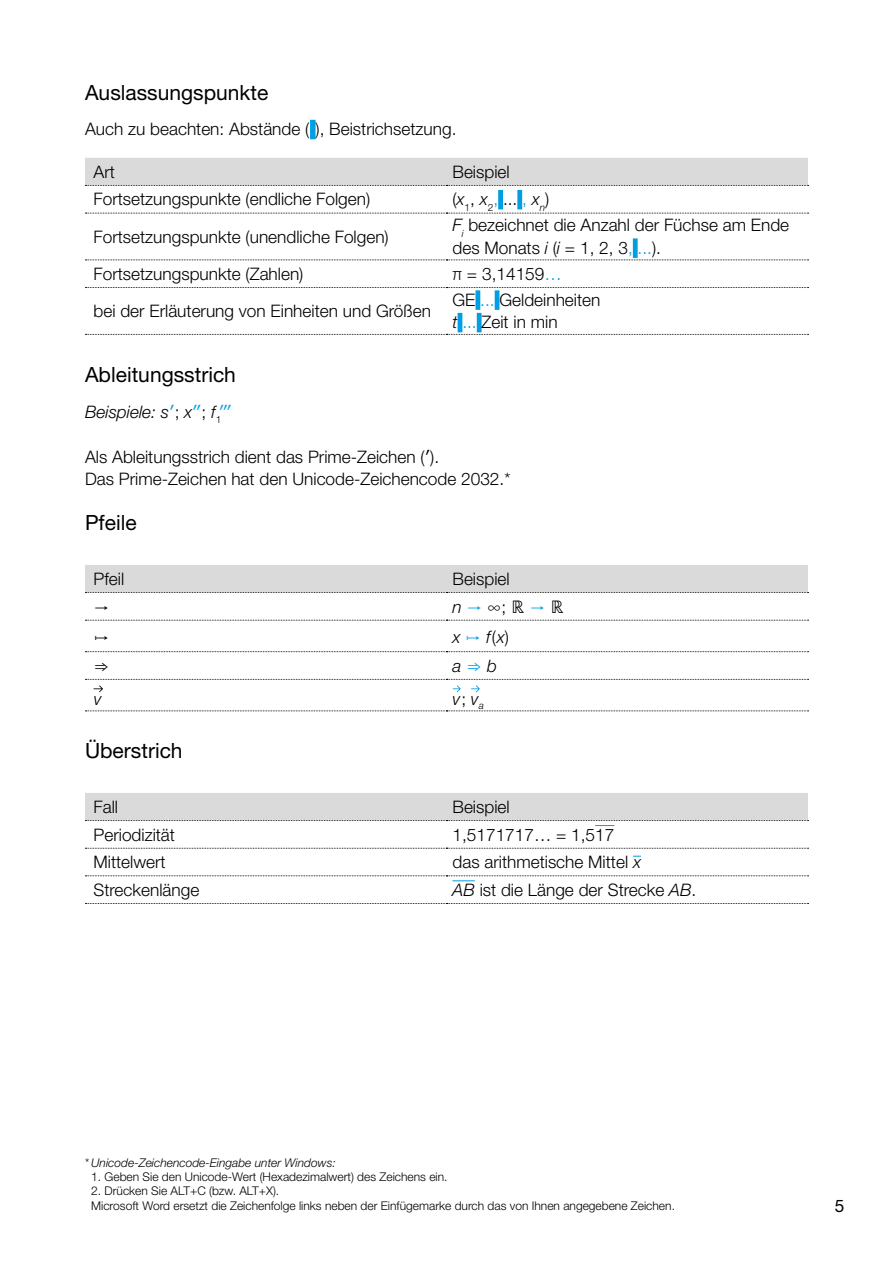
<style>
.page{position:relative;width:893px;height:1263px;background:#fff}
.page>*{position:absolute;margin:0;border:0;box-sizing:border-box;transform-origin:0 0}
.t1{font:21px "Helvetica Neue LT Std";color:#000}
.t2{font:300 17.25px/22.5px "Helvetica Neue LT Std";color:#000}
.t3{font:italic 300 17.25px "Helvetica Neue LT Std";color:#000}
.t4{font:17.25px "Lucida Sans Unicode";color:#009fe3}
.t5{font:17.25px "Lucida Sans Unicode";color:#000}
.t6{font:17.25px "Helvetica Neue LT Std";color:#000}
.t7{font:300 12px/14.4px "Helvetica Neue LT Std";color:#000}
.t8{font:italic 300 12px "Helvetica Neue LT Std";color:#000}
.s1{font-style:italic}
.s2{color:#009fe3}
.s3{font-family:"Lucida Sans Unicode";font-weight:400;font-style:normal;color:#009fe3}
.s4{font-style:normal}
.s5{font-family:"Lucida Sans Unicode";font-weight:400}
.s6{font-family:"Helvetica Neue LT Std";font-weight:300;font-style:italic;color:#000}
.s7{font-family:"Helvetica Neue LT Std";font-weight:300;color:#000}
.s8{color:#000}
</style>
<div class="page">
<div style="left:310px;top:120px;width:6px;height:19px;background:#009fe3"></div>
<div style="left:85px;top:158px;width:723px;height:28px;background:#dadada"></div>
<svg style="left:85px;top:213px;width:723px;height:1px"></svg>
<svg style="left:85px;top:260px;width:723px;height:1px"></svg>
<svg style="left:85px;top:287px;width:723px;height:1px"></svg>
<svg style="left:85px;top:334px;width:723px;height:1px"></svg>
<div style="left:498px;top:190px;width:5px;height:19px;background:#009fe3"></div>
<div style="left:517px;top:190px;width:5px;height:19px;background:#009fe3"></div>
<div style="left:633px;top:238px;width:5px;height:20px;background:#009fe3"></div>
<div style="left:475px;top:290px;width:5px;height:20px;background:#009fe3"></div>
<hr style="left:495px;top:290px;width:4px;height:20px;background:#009fe3">
<hr style="left:458px;top:313px;width:4px;height:19px;background:#009fe3">
<div style="left:477px;top:313px;width:5px;height:19px;background:#009fe3"></div>
<div style="left:85px;top:565px;width:723px;height:28px;background:#dadada"></div>
<svg style="left:85px;top:620px;width:723px;height:1px"></svg>
<svg style="left:85px;top:651px;width:723px;height:1px"></svg>
<svg style="left:85px;top:710px;width:723px;height:1px"></svg>
<svg style="left:85px;top:679px;width:723px;height:13px"></svg>
<svg style="left:85px;top:848px;width:723px;height:1px"></svg>
<svg style="left:85px;top:903px;width:723px;height:1px"></svg>
<svg style="left:85px;top:793px;width:723px;height:33px"></svg>
<svg style="left:85px;top:875px;width:723px;height:6px"></svg>
<p class="t1" style="left:85px;top:80px;width:185px">Auslassungspunkte</p>
<p class="t2" style="left:85px;top:118px;width:373px">Auch zu beachten: Abstände ( ), Beistrichsetzung.</p>
<p class="t2" style="left:94px;top:160px;width:23px">Art</p>
<p class="t2" style="left:452px;top:160px;width:59px">Beispiel</p>
<p class="t2" style="left:94px;top:188px;width:278px">Fortsetzungspunkte (endliche Folgen)</p>
<p class="t2" style="left:452px;top:188px;width:98px">(<span class="s1">x</span><sub>1</sub>, <span class="s1">x</span><sub>2</sub><span class="s2">,</span> ... <span class="s2">,</span> <span class="s1">x</span><sub>n</sub>)</p>
<p class="t2" style="left:94px;top:225px;width:297px">Fortsetzungspunkte (unendliche Folgen)</p>
<p class="t2" style="left:452px;top:214px;width:338px"><span class="s1">F</span><sub>i</sub> bezeichnet die Anzahl der Füchse am Ende des Monats <span class="s1">i</span> (<span class="s1">i</span> = 1, 2, 3<span class="s2">, ...</span>).</p>
<p class="t2" style="left:94px;top:262px;width:211px">Fortsetzungspunkte (Zahlen)</p>
<p class="t2" style="left:452px;top:262px;width:111px">π = 3,14159<span class="s2">…</span></p>
<p class="t2" style="left:94px;top:299px;width:339px">bei der Erläuterung von Einheiten und Größen</p>
<p class="t2" style="left:452px;top:288px;width:149px">GE <span class="s2">...</span> Geldeinheiten <span class="s1">t</span> <span class="s2">...</span> Zeit in min</p>
<p class="t1" style="left:85px;top:362px;width:152px">Ableitungsstrich</p>
<p class="t3" style="left:85px;top:401px;width:148px">Beispiele: s<span class="s3">′</span><span class="s4">;</span> x<span class="s3">″</span><span class="s4">;</span> f<sub>1</sub><span class="s3">‴</span></p>
<p class="t2" style="left:85px;top:445px;width:427px">Als Ableitungsstrich dient das Prime-Zeichen (<span class="s5">′</span>).<br>Das Prime-Zeichen hat den Unicode-Zeichencode 2032.*</p>
<p class="t1" style="left:85px;top:510px;width:53px">Pfeile</p>
<p class="t2" style="left:94px;top:567px;width:32px">Pfeil</p>
<p class="t2" style="left:452px;top:567px;width:59px">Beispiel</p>
<p class="t5" style="left:94px;top:593px;width:18px">→</p>
<p class="t4" style="left:452px;top:593px;width:113px"><span class="s6">n</span>→ <span class="s7">∞;</span> <span class="s8">ℝ</span>→<span class="s8">ℝ</span></p>
<p class="t5" style="left:94px;top:623px;width:18px">↦</p>
<p class="t3" style="left:452px;top:626px;width:58px">x <span class="s3">↦</span> f<span class="s4">(</span>x<span class="s4">)</span></p>
<p class="t5" style="left:94px;top:652px;width:18px">⇒</p>
<p class="t3" style="left:452px;top:656px;width:46px">a<span class="s3">⇒</span>b</p>
<p class="t3" style="left:94px;top:688px;width:9px">v</p>
<p class="t3" style="left:452px;top:688px;width:33px">v<span class="s4">;</span> v<sub>a</sub></p>
<p class="t1" style="left:85px;top:738px;width:99px">Überstrich</p>
<p class="t2" style="left:94px;top:795px;width:26px">Fall</p>
<p class="t2" style="left:452px;top:795px;width:59px">Beispiel</p>
<p class="t2" style="left:94px;top:823px;width:83px">Periodizität</p>
<p class="t2" style="left:452px;top:823px;width:163px">1,5171717… = 1,517</p>
<p class="t2" style="left:94px;top:850px;width:74px">Mittelwert</p>
<p class="t2" style="left:452px;top:850px;width:190px">das arithmetische Mittel <span class="s1">x</span></p>
<p class="t2" style="left:94px;top:878px;width:107px">Streckenlänge</p>
<p class="t2" style="left:452px;top:878px;width:245px"><span class="s1">AB</span> ist die Länge der Strecke <span class="s1">AB</span>.</p>
<p class="t8" style="left:85px;top:1155px;width:252px"><span class="s4">*</span> Unicode-Zeichencode-Eingabe unter Windows:</p>
<p class="t7" style="left:91px;top:1169px;width:358px">1. Geben Sie den Unicode-Wert (Hexadezimalwert) des Zeichens ein.</p>
<p class="t7" style="left:91px;top:1184px;width:585px">2. Drücken Sie ALT+C (bzw. ALT+X).<br>Microsoft Word ersetzt die Zeichenfolge links neben der Einfügemarke durch das von Ihnen angegebene Zeichen.</p>
<p class="t6" style="left:835px;top:1195px;width:11px">5</p>
</div>
